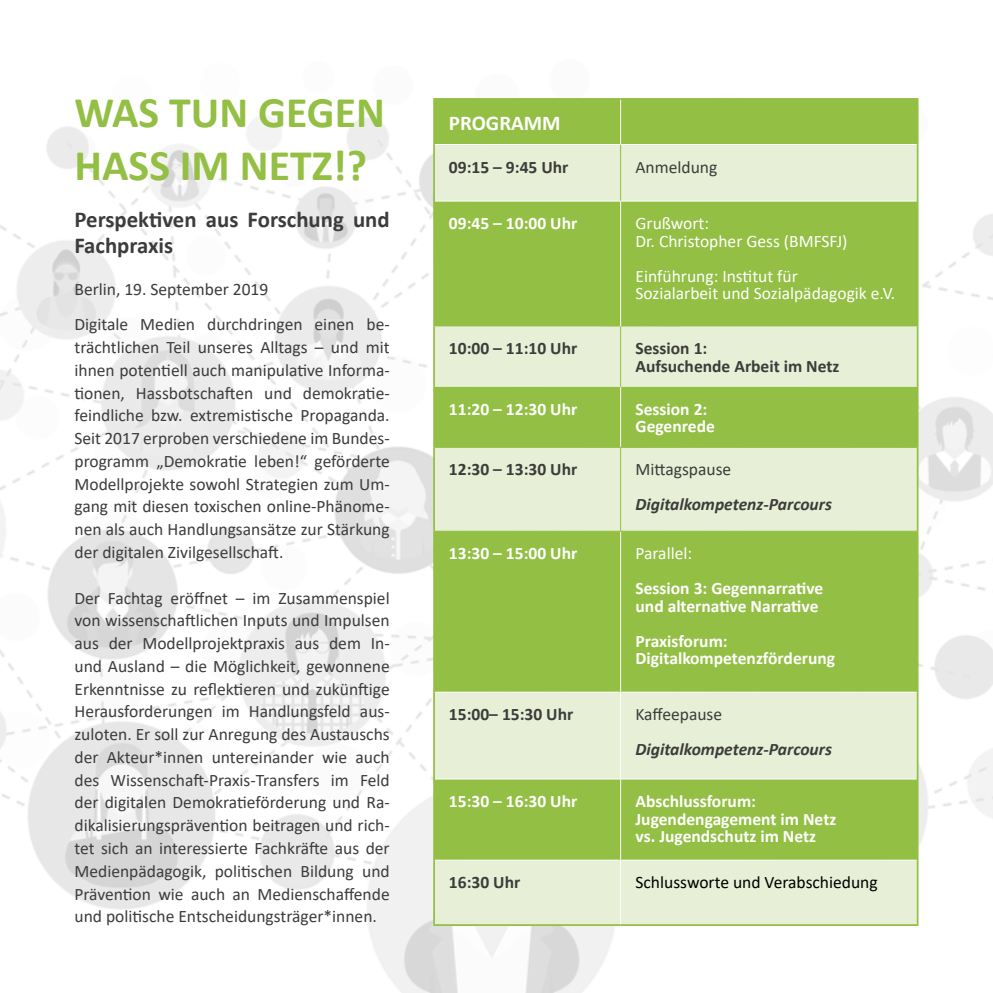
<style>
.page{position:relative;width:993px;height:993px;background:#fff}
.page>*{position:absolute;margin:0;border:0;box-sizing:border-box;transform-origin:0 0}
.t1{font:700 43.75px/52.5px "Calibri";color:#93bf44}
.t2{font:700 22.75px/26.2px "Calibri";color:#3c3c3b}
.t3{font:700 21px "Calibri";color:#fff}
.t4{font:17.5px/22.8px "Calibri";color:#3c3c3b;text-align:justify}
.t5{font:700 17.5px/17.5px "Calibri";color:#fff}
.t6{font:17.5px/17.5px "Calibri";color:#fff}
.t7{font:700 17.5px/17.5px "Calibri";color:#3c3c3b}
.t8{font:italic 700 17.5px "Calibri";color:#3c3c3b}
.t9{font:17.5px "Calibri";color:#000}
</style>
<div class="page">
<img style="left:0;top:98px;width:992px;height:894px">
<div style="left:435px;top:100px;width:481px;height:44px;background:#93bf44"></div>
<div style="left:435px;top:145px;width:481px;height:778px;background:#e7efd6"></div>
<svg style="left:435px;top:201px;width:481px;height:658px;fill:#93bf44"></svg>
<hr style="left:620px;top:100px;width:1px;height:44px;background:#fff">
<hr style="left:435px;top:144px;width:185px;height:1px;background:#fff">
<hr style="left:620px;top:144px;width:296px;height:1px;background:#fff">
<hr style="left:435px;top:200px;width:185px;height:1px;background:#fff">
<hr style="left:620px;top:200px;width:296px;height:1px;background:#fff">
<hr style="left:620px;top:201px;width:1px;height:125px;background:#fff">
<hr style="left:620px;top:387px;width:1px;height:60px;background:#fff">
<hr style="left:620px;top:531px;width:1px;height:160px;background:#fff">
<hr style="left:435px;top:691px;width:185px;height:1px;background:#fff">
<hr style="left:620px;top:691px;width:296px;height:1px;background:#fff">
<hr style="left:620px;top:692px;width:1px;height:86px;background:#fff">
<hr style="left:435px;top:778px;width:185px;height:1px;background:#fff">
<hr style="left:620px;top:778px;width:296px;height:1px;background:#fff">
<hr style="left:620px;top:779px;width:1px;height:80px;background:#fff">
<hr style="left:435px;top:859px;width:185px;height:1px;background:#fff">
<hr style="left:620px;top:859px;width:296px;height:1px;background:#fff">
<hr style="left:620px;top:860px;width:1px;height:63px;background:#fff">
<hr style="left:433px;top:98px;width:187px;height:2px;background:#93bf44">
<hr style="left:433px;top:100px;width:2px;height:44px;background:#93bf44">
<hr style="left:620px;top:98px;width:298px;height:2px;background:#93bf44">
<hr style="left:916px;top:100px;width:2px;height:44px;background:#93bf44">
<hr style="left:433px;top:144px;width:2px;height:57px;background:#93bf44">
<hr style="left:916px;top:144px;width:2px;height:57px;background:#93bf44">
<hr style="left:433px;top:201px;width:2px;height:125px;background:#93bf44">
<hr style="left:916px;top:201px;width:2px;height:125px;background:#93bf44">
<hr style="left:433px;top:326px;width:2px;height:61px;background:#93bf44">
<hr style="left:916px;top:326px;width:2px;height:61px;background:#93bf44">
<hr style="left:433px;top:387px;width:2px;height:60px;background:#93bf44">
<hr style="left:916px;top:387px;width:2px;height:60px;background:#93bf44">
<hr style="left:433px;top:531px;width:2px;height:161px;background:#93bf44">
<hr style="left:916px;top:531px;width:2px;height:161px;background:#93bf44">
<hr style="left:433px;top:692px;width:2px;height:86px;background:#93bf44">
<hr style="left:916px;top:692px;width:2px;height:86px;background:#93bf44">
<hr style="left:433px;top:778px;width:2px;height:81px;background:#93bf44">
<hr style="left:916px;top:778px;width:2px;height:81px;background:#93bf44">
<hr style="left:433px;top:859px;width:2px;height:64px;background:#93bf44">
<hr style="left:916px;top:859px;width:2px;height:64px;background:#93bf44">
<hr style="left:433px;top:923px;width:187px;height:2px;background:#93bf44">
<hr style="left:620px;top:923px;width:298px;height:2px;background:#93bf44">
<hr style="left:620px;top:145px;width:1px;height:55px;background:#93bf44">
<hr style="left:620px;top:326px;width:1px;height:61px;background:#93bf44">
<hr style="left:435px;top:447px;width:185px;height:1px;background:#93bf44">
<hr style="left:620px;top:447px;width:296px;height:1px;background:#93bf44">
<hr style="left:435px;top:530px;width:185px;height:1px;background:#93bf44">
<hr style="left:620px;top:530px;width:296px;height:1px;background:#93bf44">
<hr style="left:433px;top:447px;width:2px;height:84px;background:#93bf44">
<hr style="left:916px;top:447px;width:2px;height:84px;background:#93bf44">
<hr style="left:620px;top:447px;width:1px;height:83px;background:#93bf44">
<h1 class="t1" style="left:74px;top:86px;width:312px">WAS TUN GEGEN<br>HASS IM NETZ!?</h1>
<h2 class="t2" style="left:74px;top:206px;width:317px">Perspektiven aus Forschung und<br>Fachpraxis</h2>
<p class="t4" style="left:74px;top:271px;width:316px;line-height:35px">Berlin, 19. September 2019<br>Digitale Medien durchdringen einen be-</p>
<p class="t4" style="left:74px;top:335px;width:317px">trächtlichen Teil unseres Alltags – und mit ihnen potentiell auch manipulative Informa&shy;tionen, Hassbotschaften und demokratie&shy;feindliche bzw. extremistische Propaganda.<br>Seit 2017 erproben verschiedene im Bundes&shy;programm „Demokratie leben!“ geförderte Modellprojekte sowohl Strategien zum Um&shy;gang mit diesen toxischen online-Phänome&shy;nen als auch Handlungsansätze zur Stärkung der digitalen Zivilgesellschaft.</p>
<p class="t4" style="left:74px;top:585px;width:317px">Der Fachtag eröffnet – im Zusammenspiel von wissenschaftlichen Inputs und Impulsen aus der Modellprojektpraxis aus dem In&shy;und Ausland – die Möglichkeit, gewonnene Erkenntnisse zu reflektieren und zukünftige Herausforderungen im Handlungsfeld aus&shy;zuloten. Er soll zur Anregung des Austauschs der Akteur*innen untereinander wie auch des Wissenschaft-Praxis-Transfers im Feld der digitalen Demokratieförderung und Ra&shy;dikalisierungsprävention beitragen und rich&shy;tet sich an interessierte Fachkräfte aus der Medienpädagogik, politischen Bildung und Prävention wie auch an Medienschaffende und politische Entscheidungsträger*innen.</p>
<p class="t3" style="left:449px;top:108px;width:113px">PROGRAMM</p>
<p class="t7" style="left:449px;top:158px;width:121px">09:15 – 9:45 Uhr</p>
<p class="t4" style="left:635px;top:155px;width:83px">Anmeldung</p>
<p class="t5" style="left:449px;top:214px;width:130px">09:45 – 10:00 Uhr</p>
<p class="t6" style="left:635px;top:214px;width:213px">Grußwort:<br>Dr. Christopher Gess (BMFSFJ)</p>
<p class="t6" style="left:635px;top:266px;width:261px">Einführung: Institut für<br>Sozialarbeit und Sozialpädagogik e.V.</p>
<p class="t7" style="left:449px;top:339px;width:130px">10:00 – 11:10 Uhr</p>
<p class="t7" style="left:635px;top:339px;width:205px">Session 1:<br>Aufsuchende Arbeit im Netz</p>
<p class="t5" style="left:449px;top:400px;width:130px">11:20 – 12:30 Uhr</p>
<p class="t5" style="left:635px;top:400px;width:81px">Session 2:<br>Gegenrede</p>
<p class="t7" style="left:449px;top:460px;width:130px">12:30 – 13:30 Uhr</p>
<p class="t4" style="left:635px;top:457px;width:97px">Mittagspause</p>
<p class="t8" style="left:635px;top:492px;width:198px">Digitalkompetenz-Parcours</p>
<p class="t5" style="left:449px;top:544px;width:130px">13:30 – 15:00 Uhr</p>
<p class="t6" style="left:635px;top:544px;width:58px">Parallel:</p>
<p class="t5" style="left:635px;top:579px;width:189px">Session 3: Gegennarrative und alternative Narrative</p>
<p class="t5" style="left:635px;top:631px;width:201px">Praxisforum:<br>Digitalkompetenzförderung</p>
<p class="t7" style="left:449px;top:705px;width:126px">15:00– 15:30 Uhr</p>
<p class="t4" style="left:635px;top:702px;width:88px">Kaffeepause</p>
<p class="t8" style="left:635px;top:736px;width:198px">Digitalkompetenz-Parcours</p>
<p class="t5" style="left:449px;top:792px;width:130px">15:30 – 16:30 Uhr</p>
<p class="t5" style="left:635px;top:792px;width:202px">Abschlussforum:<br>Jugendengagement im Netz vs. Jugendschutz im Netz</p>
<p class="t7" style="left:449px;top:873px;width:73px">16:30 Uhr</p>
<p class="t9" style="left:635px;top:869px;width:243px">Schlussworte und Verabschiedung</p>
</div>
